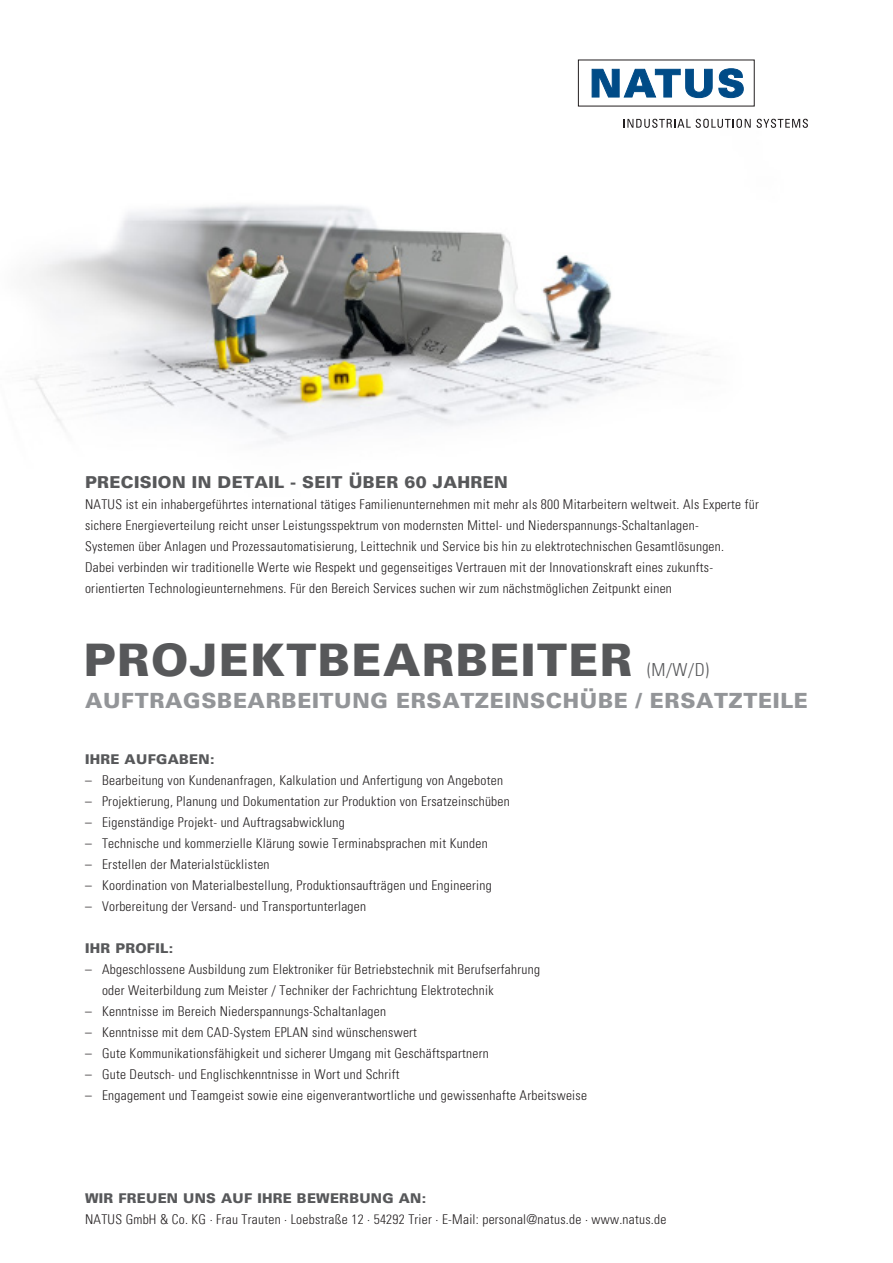
<style>
.page{position:relative;width:893px;height:1263px;background:#fff}
.page>*{position:absolute;margin:0;border:0;box-sizing:border-box;transform-origin:0 0}
.t1{font:900 45px "Univers";letter-spacing:.03em;color:#57585a}
.t2{font:900 21px "Univers";letter-spacing:.03em;color:#939598}
.t3{font:300 condensed 18px "Univers";color:#57585a}
.t4{font:900 16.5px "Univers";letter-spacing:.02em;color:#57585a}
.t5{font:300 condensed 13.5px "Univers";letter-spacing:.02em;color:#231f20}
.t6{font:900 13.5px "Univers";letter-spacing:.02em;color:#57585a}
</style>
<div class="page">
<img style="left:30px;top:59px;width:777px;height:383px">
<div style="left:578px;top:60px;width:176px;height:46px;background:#fff"></div>
<svg style="left:591px;top:68px;width:153px;height:31px"></svg>
<svg style="left:623px;top:119px;width:128px;height:9px"></svg>
<svg style="left:757px;top:119px;width:51px;height:9px"></svg>
<p class="t4" style="left:85px;top:471px;width:424px">PRECISION IN DETAIL - SEIT ÜBER 60 JAHREN</p>
<p class="t5" style="left:85px;top:496px;width:675px">NATUS ist ein inhabergeführtes international tätiges Familienunternehmen mit mehr als 800 Mitarbeitern weltweit. Als Experte für</p>
<p class="t5" style="left:85px;top:517px;width:615px">sichere Energieverteilung reicht unser Leistungsspektrum von modernsten Mittel- und Niederspannungs-Schaltanlagen-</p>
<p class="t5" style="left:85px;top:538px;width:641px">Systemen über Anlagen und Prozessautomatisierung, Leittechnik und Service bis hin zu elektrotechnischen Gesamtlösungen.</p>
<p class="t5" style="left:85px;top:559px;width:630px">Dabei verbinden wir traditionelle Werte wie Respekt und gegenseitiges Vertrauen mit der Innovationskraft eines zukunfts-</p>
<p class="t5" style="left:85px;top:580px;width:588px">orientierten Technologieunternehmens. Für den Bereich Services suchen wir zum nächstmöglichen Zeitpunkt einen</p>
<p class="t1" style="left:83px;top:632px;width:551px">PROJEKTBEARBEITER</p>
<p class="t3" style="left:647px;top:659px;width:64px">(M/W/D)</p>
<p class="t2" style="left:85px;top:688px;width:724px">AUFTRAGSBEARBEITUNG ERSATZEINSCHÜBE / ERSATZTEILE</p>
<p class="t6" style="left:85px;top:751px;width:131px">IHRE AUFGABEN:</p>
<p class="t5" style="left:85px;top:772px;width:419px">– Bearbeitung von Kundenanfragen, Kalkulation und Anfertigung von Angeboten</p>
<p class="t5" style="left:85px;top:793px;width:426px">– Projektierung, Planung und Dokumentation zur Produktion von Ersatzeinschüben</p>
<p class="t5" style="left:85px;top:814px;width:261px">– Eigenständige Projekt- und Auftragsabwicklung</p>
<p class="t5" style="left:85px;top:835px;width:404px">– Technische und kommerzielle Klärung sowie Terminabsprachen mit Kunden</p>
<p class="t5" style="left:85px;top:856px;width:186px">– Erstellen der Materialstücklisten</p>
<p class="t5" style="left:85px;top:877px;width:408px">– Koordination von Materialbestellung, Produktionsaufträgen und Engineering</p>
<p class="t5" style="left:85px;top:898px;width:283px">– Vorbereitung der Versand- und Transportunterlagen</p>
<p class="t6" style="left:85px;top:940px;width:90px">IHR PROFIL:</p>
<p class="t5" style="left:85px;top:961px;width:456px">– Abgeschlossene Ausbildung zum Elektroniker für Betriebstechnik mit Berufserfahrung</p>
<p class="t5" style="left:102px;top:982px;width:393px">oder Weiterbildung zum Meister / Techniker der Fachrichtung Elektrotechnik</p>
<p class="t5" style="left:85px;top:1003px;width:303px">– Kenntnisse im Bereich Niederspannungs-Schaltanlagen</p>
<p class="t5" style="left:85px;top:1024px;width:334px">– Kenntnisse mit dem CAD-System EPLAN sind wünschenswert</p>
<p class="t5" style="left:85px;top:1045px;width:405px">– Gute Kommunikationsfähigkeit und sicherer Umgang mit Geschäftspartnern</p>
<p class="t5" style="left:85px;top:1066px;width:316px">– Gute Deutsch- und Englischkenntnisse in Wort und Schrift</p>
<p class="t5" style="left:85px;top:1087px;width:503px">– Engagement und Teamgeist sowie eine eigenverantwortliche und gewissenhafte Arbeitsweise</p>
<p class="t6" style="left:85px;top:1189px;width:343px">WIR FREUEN UNS AUF IHRE BEWERBUNG AN:</p>
<p class="t5" style="left:85px;top:1211px;width:583px">NATUS GmbH &amp; Co. KG · Frau Trauten · Loebstraße 12 · 54292 Trier · E-Mail: personal@natus.de · www.natus.de</p>
</div>
